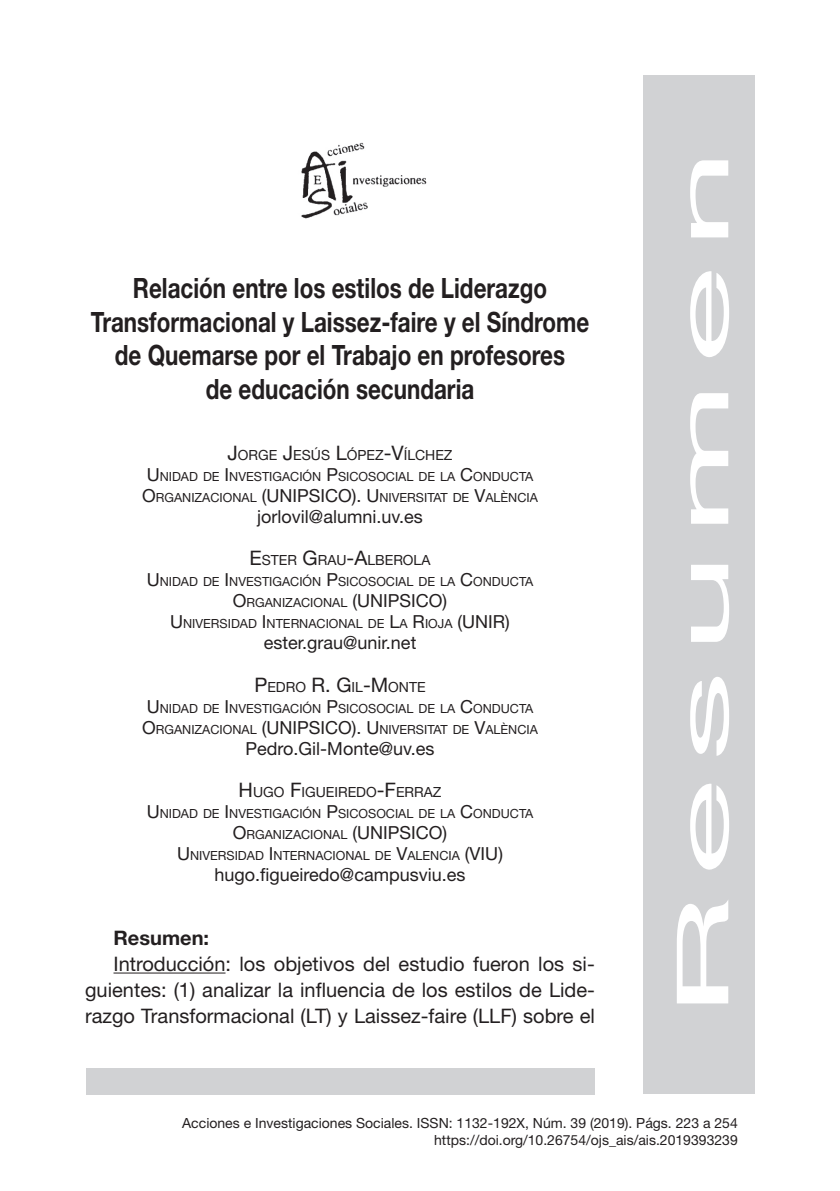
<style>
.page{position:relative;width:840px;height:1191px;background:#fff}
.page>*{position:absolute;margin:0;border:0;box-sizing:border-box;transform-origin:0 0}
.t1{font:72px "Helvetica Neue";letter-spacing:.1em;color:#fff;scale:2.5 1}
.t2{font:700 28px/33.6px "Helvetica Neue";color:#231f20;text-align:center;scale:.8 1}
.t3{font:20px/26px "Helvetica Neue";color:#231f20;text-align:justify}
.t4{font:700 20px "Helvetica Neue";color:#231f20}
.t5{font:18px "Helvetica Neue";color:#231f20}
.t6{font:18px "Helvetica Neue";color:#231f20}
.t7{font:14px/16.8px "Helvetica Neue";color:#231f20;text-align:right}
.t8{font:14px "Helvetica Neue";color:#231f20}
.t9{font:12.6px/21px "Helvetica Neue";color:#231f20}
.s1{font-size:20px}
.s2{font-size:18px}
</style>
<div class="page">
<div style="left:642px;top:75px;width:112px;height:1018px;background:#d1d2d4"></div>
<div style="left:86px;top:1068px;width:508px;height:27px;background:#d1d2d4"></div>
<hr style="left:113px;top:972px;width:112px;height:1px;background:#231f20">
<img style="left:301px;top:142px;width:126px;height:77px">
<h2 class="t2" style="left:91px;top:270px;width:624px">Relación entre los estilos de Liderazgo Transformacional y Laissez-faire y el Síndrome de Quemarse por el Trabajo en profesores<br>de educación secundaria</h2>
<p class="t8" style="left:227px;top:447px;width:226px"><span class="s1">J</span>ORGE <span class="s1">J</span>ESÚS <span class="s1">L</span>ÓPEZ<span class="s1">-V</span>ÍLCHEZ</p>
<p class="t9" style="left:142px;top:466px;width:392px;text-indent:5px"><span class="s2">U</span> NIDAD DE <span class="s2">I</span> NVESTIGACIÓN <span class="s2">P</span>SICOSOCIAL DE LA <span class="s2">C</span>ONDUCTA<br><span class="s2">O</span>RGANIZACIONAL <span class="s2">(UNI PSICO</span></p>
<p class="t9" style="left:351px;top:487px;width:187px"><span class="s2">). U</span> NIVERSITAT DE <span class="s2">V</span>ALÈNCIA</p>
<h3 class="t5" style="left:257px;top:506px;width:167px">jorlovil@alumni.uv.es</h3>
<p class="t8" style="left:249px;top:552px;width:182px"><span class="s1">E</span>STER <span class="s1">G</span>RAU<span class="s1">-A</span>LB EROLA</p>
<p class="t9" style="left:233px;top:571px;width:302px;text-indent:-86px"><span class="s2">U</span> NIDAD DE <span class="s2">I</span> NVESTIGACIÓN <span class="s2">P</span>SICOSOCIAL DE LA <span class="s2">C</span>ONDUCTA<br><span class="s2">O</span>RGANIZACIONAL <span class="s2">(UNI PSICO</span></p>
<h3 class="t6" style="left:442px;top:590px;width:6px">)</h3>
<p class="t9" style="left:170px;top:613px;width:341px"><span class="s2">U</span> NIVERSIDAD <span class="s2">I</span> NTERNACIONAL DE <span class="s2">L</span>A <span class="s2">R</span>IOJA <span class="s2">(UNI R)</span></p>
<h3 class="t5" style="left:263px;top:632px;width:154px">ester.grau@unir.net</h3>
<p class="t8" style="left:254px;top:678px;width:173px"><span class="s1">P</span>EDRO <span class="s1">R. G</span>IL<span class="s1">-M</span> ONTE</p>
<p class="t9" style="left:142px;top:697px;width:392px;text-indent:5px"><span class="s2">U</span> NIDAD DE <span class="s2">I</span> NVESTIGACIÓN <span class="s2">P</span>SICOSOCIAL DE LA <span class="s2">C</span>ONDUCTA<br><span class="s2">O</span>RGANIZACIONAL <span class="s2">(UNI PSICO</span></p>
<p class="t9" style="left:351px;top:718px;width:187px"><span class="s2">). U</span> NIVERSITAT DE <span class="s2">V</span>ALÈNCIA</p>
<h3 class="t5" style="left:245px;top:737px;width:190px">Pedro.Gil-Monte@uv.es</h3>
<p class="t8" style="left:238px;top:783px;width:204px"><span class="s1">H</span> UGO <span class="s1">F</span>IGUEIREDO<span class="s1">-F</span>ERRAZ</p>
<p class="t9" style="left:233px;top:802px;width:302px;text-indent:-86px"><span class="s2">U</span> NIDAD DE <span class="s2">I</span> NVESTIGACIÓN <span class="s2">P</span>SICOSOCIAL DE LA <span class="s2">C</span>ONDUCTA<br><span class="s2">O</span>RGANIZACIONAL <span class="s2">(UNI PSICO</span></p>
<h3 class="t6" style="left:442px;top:821px;width:6px">)</h3>
<p class="t9" style="left:177px;top:844px;width:327px"><span class="s2">U</span> NIVERSIDAD <span class="s2">I</span> NTERNACIONAL DE <span class="s2">V</span>ALENCIA <span class="s2">(VIU)</span></p>
<h3 class="t5" style="left:214px;top:863px;width:252px">hugo.figueiredo@campusviu.es</h3>
<h3 class="t4" style="left:113px;top:925px;width:97px">Resumen:</h3>
<h3 class="t3" style="left:85px;top:950px;width:511px;text-indent:28px">Introducción: los objetivos del estudio fueron los si&shy;guientes: (1) analizar la influencia de los estilos de Lide&shy;razgo Transformacional (LT) y Laissez-faire (LLF) sobre el</h3>
<h1 class="t1" style="left:659px;top:1017px;width:349px;rotate:-90deg">Resumen</h1>
<p class="t7" style="left:182px;top:1114px;width:243px">Acciones e Investigaciones Sociales. issn</p>
<p class="t7" style="left:434px;top:1114px;width:305px">: 1132-192X, Núm. 39 (2019). Págs. 223 a 254 https://doi.org/10.26754/ojs_ais/ais.2019393239</p>
</div>
